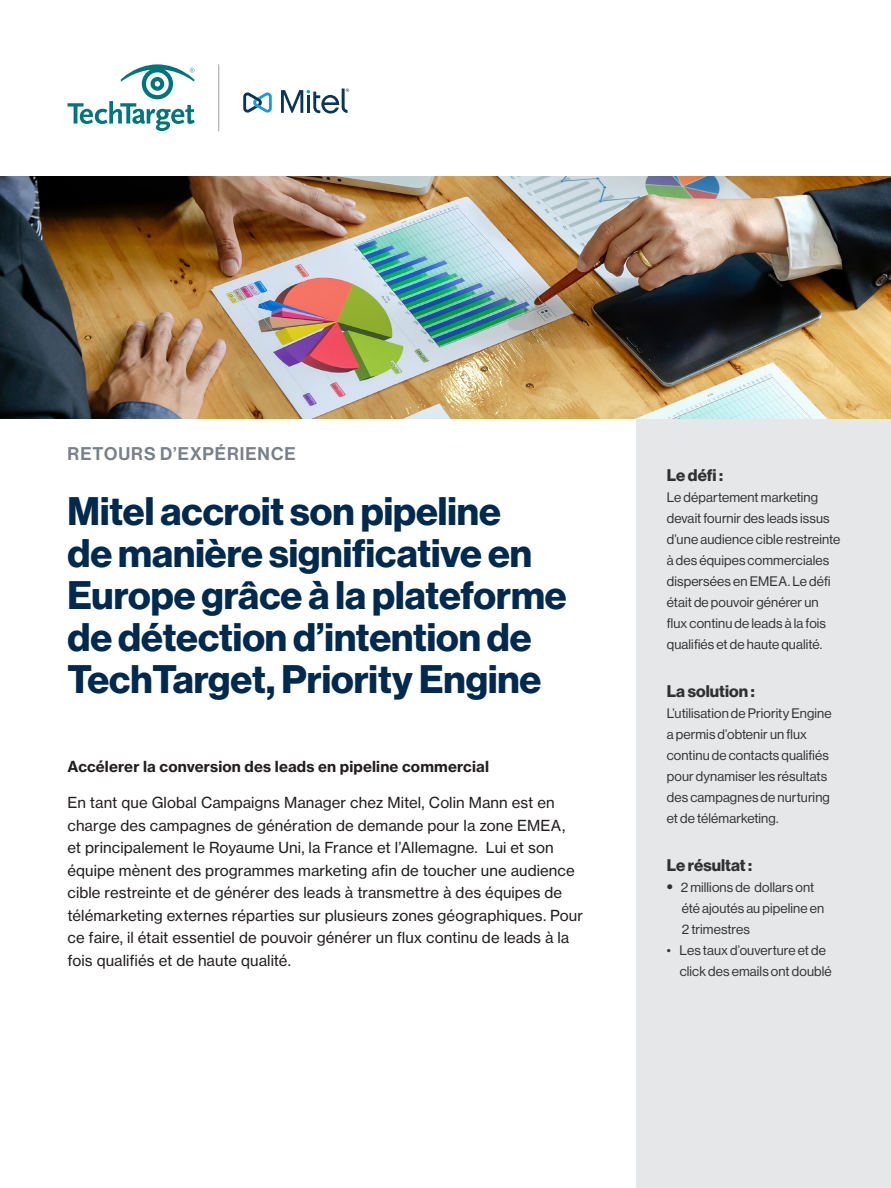
<style>
.page{position:relative;width:891px;height:1188px;background:#fff}
.page>*{position:absolute;margin:0;border:0;box-sizing:border-box;transform-origin:0 0}
.INDUSTRY_INSIGHTS{font:39px/42px "N Haas Grotesk DS Std 75 Bd";color:#00294e}
.t1{font:18px "N Haas Grotesk DS Std 65 Md";letter-spacing:.06em;color:#77808c}
.Sidebar_Text{font:16.5px "N Haas Grotesk DS Std 75 Bd";letter-spacing:.005em;color:#303132}
.Paragraph_Style_afte{font:15px/22.5px "N Haas Grotesk TX Std 55 Rg";letter-spacing:.005em;color:#231f20}
.Paragraph_Style_afte-2{font:15px "N Haas Grotesk TX Std 75 Bd";letter-spacing:.01em;color:#231f20}
.Sidebar_Text-2{font:13.5px/21px "N Haas Grotesk DS Std 55 Rg";letter-spacing:.01em;color:#303132}
.s1{font-family:"N Haas Grotesk DS Std 75 Bd";font-size:16.5px}
</style>
<div class="page">
<div style="left:636px;top:207px;width:255px;height:981px;background:#e6e7e9"></div>
<svg style="left:68px;top:64px;width:127px;height:67px"></svg>
<hr style="left:218px;top:64px;width:1px;height:67px;background:#9da3a8">
<img style="left:0;top:177px;width:891px;height:241px">
<svg style="left:243px;top:92px;width:29px;height:21px"></svg>
<svg style="left:281px;top:89px;width:68px;height:24px"></svg>
<p class="t1" style="left:68px;top:443px;width:229px">RETOURS D’EXPÉRIENCE</p>
<p class="INDUSTRY_INSIGHTS" style="left:68px;top:491px;width:501px">Mitel accroit son pipeline<br>de manière significative en<br>Europe grâce à la plateforme de détection d’intention de<br>TechTarget, Priority Engine</p>
<p class="Paragraph_Style_afte-2" style="left:68px;top:757px;width:423px">Accélerer la conversion des leads en pipeline commercial</p>
<p class="Paragraph_Style_afte" style="left:68px;top:791px;width:517px">En tant que Global Campaigns Manager chez Mitel, Colin Mann est en charge des campagnes de génération de demande pour la zone EMEA,<br>et principalement le Royaume Uni, la France et l’Allemagne. Lui et son équipe mènent des programmes marketing afin de toucher une audience cible restreinte et de générer des leads à transmettre à des équipes de télémarketing externes réparties sur plusieurs zones géographiques. Pour ce faire, il était essentiel de pouvoir générer un flux continu de leads à la fois qualifiés et de haute qualité.</p>
<p class="Sidebar_Text" style="left:667px;top:465px;width:58px">Le défi :</p>
<p class="Sidebar_Text-2" style="left:667px;top:487px;width:175px">Le département marketing devait fournir des leads issus d’une audience cible restreinte à des équipes commerciales dispersées en EMEA. Le défi était de pouvoir générer un flux continu de leads à la fois qualifiés et de haute qualité.</p>
<p class="Sidebar_Text" style="left:667px;top:681px;width:89px">La solution :</p>
<p class="Sidebar_Text-2" style="left:667px;top:703px;width:166px">L’utilisation de Priority Engine a permis d’obtenir un flux continu de contacts qualifiés pour dynamiser les résultats des campagnes de nurturing et de télémarketing.</p>
<p class="Sidebar_Text" style="left:667px;top:855px;width:87px">Le résultat :</p>
<p class="Sidebar_Text-2" style="left:682px;top:877px;width:144px;text-indent:-15px"><span class="s1">•</span> 2 millions de dollars ont été ajoutés au pipeline en<br>2 trimestres</p>
<p class="Sidebar_Text-2" style="left:680px;top:940px;width:154px;text-indent:-13px">• Les taux d’ouverture et de click des emails ont doublé</p>
</div>
